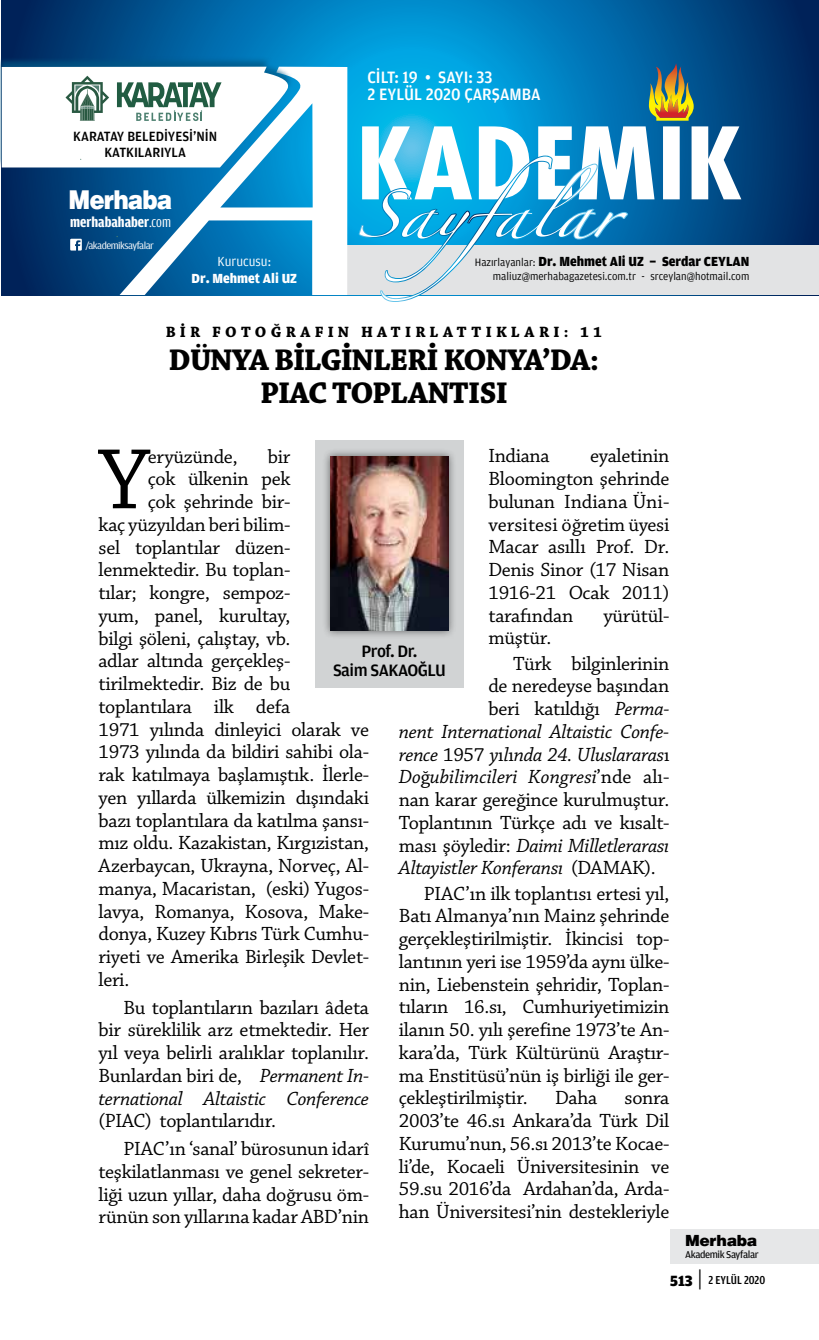
<style>
.page{position:relative;width:819px;height:1340px;background:#fff}
.page>*{position:absolute;margin:0;border:0;box-sizing:border-box;transform-origin:0 0}
.t1{font:90.12px "Chaparral Pro";color:#000}
.t2{font:42.7px "Zapfino";color:#fff;scale:1.2 1}
.t3{font:700 31.5px/33.2px "Chaparral Pro";letter-spacing:-.035em;color:#000;text-align:center}
.t4{font:900 26.6px "Helvetica";letter-spacing:-.04em;color:#fff;scale:.87 1}
.t5{font:20.12px/22.8px "Chaparral Pro";letter-spacing:-.015em;color:#000;text-align:justify}
.t6{font:italic 20.12px "Chaparral Pro";letter-spacing:-.015em;color:#000}
.t7{font:italic 20.12px "Chaparral Pro";letter-spacing:.005em;color:#000}
.t8{font:500 17.5px/17.5px "Toprak";color:#fff;scale:.93 1}
.t9{font:500 17.5px/19.2px "Toprak";letter-spacing:-.03em;color:#000;text-align:center}
.t10{font:700 15.75px "Chaparral Pro";letter-spacing:.27em;color:#000}
.t11{font:900 15.75px "Helvetica";letter-spacing:-.03em;color:#000}
.t12{font:700 15.05px "Toprak Comp";color:#fff;scale:1.2 1}
.t13{font:500 14.17px/16.3px "Toprak";color:#000;text-align:center;scale:.95 1}
.t14{font:700 14px "Toprak";color:#000;scale:.95 1}
.t15{font:700 14px "Toprak";color:#fff;scale:.95 1}
.t16{font:14px "Toprak";color:#fff;scale:.95 1}
.t17{font:500 12.25px "Toprak Cond";color:#000}
.t18{font:11.38px "Toprak";color:#000;scale:.95 1}
.t19{font:10.5px "Toprak Cond";letter-spacing:-.04em;color:#fff;scale:1.21 1}
.t20{font:10.5px "Toprak";letter-spacing:-.04em;color:#000}
.s1{font-weight:400}
.s2{font-weight:400;font-size:11.38px}
.s3{font-style:italic}
.s4{font-style:normal}
.s5{font-family:"Toprak";font-weight:700;font-size:15.75px}
.s6{font-family:"Toprak";font-weight:300;font-size:24.5px}
</style>
<div class="page">
<div style="left:670px;top:1229px;width:149px;height:35px;background:#e6e7e8"></div>
<div style="left:315px;top:440px;width:148px;height:248px;background:#d1d3d4"></div>
<div style="left:321px;top:447px;width:136px;height:191px;background:#000;opacity:.5"></div>
<img style="left:330px;top:456px;width:118px;height:174px">
<svg style="left:2px;top:0;width:817px;height:295px;background:#00538f"></svg>
<div style="left:316px;top:245px;width:503px;height:50px;background:#e2e3e4"></div>
<svg style="left:119px;top:66px;width:239px;height:230px"></svg>
<svg style="left:358px;top:63px;width:383px;height:239px"></svg>
<svg style="left:70px;top:239px;width:12px;height:11px"></svg>
<div style="left:0;top:56px;width:293px;height:112px;background:#005785;opacity:.75"></div>
<svg style="left:0;top:65px;width:297px;height:104px"></svg>
<p class="t13" style="left:73px;top:128px;width:153px">KARATAY BELEDİYESİ’NİN<br>KATKILARIYLA</p>
<h3 class="t4" style="left:68px;top:183px;width:121px">Merhaba</h3>
<p class="t12" style="left:70px;top:213px;width:86px">merhabahaber<span class="s1">.com</span></p>
<p class="t19" style="left:85px;top:239px;width:58px">/akademiksayfalar</p>
<p class="t16" style="left:217px;top:253px;width:58px">Kurucusu:</p>
<p class="t15" style="left:191px;top:271px;width:112px">Dr. Mehmet Ali UZ</p>
<p class="t8" style="left:367px;top:68px;width:187px">CİLT: 19 • SAYI: 33<br>2 EYLÜL 2020 ÇARŞAMBA</p>
<h2 class="t2" style="left:356px;top:196px;width:234px">Sayfalar</h2>
<p class="t14" style="left:475px;top:254px;width:290px"><span class="s2">Hazırlayanlar:</span> Dr. Mehmet Ali UZ - Serdar CEYLAN</p>
<p class="t18" style="left:493px;top:270px;width:271px">maliuz@merhabagazetesi.com.tr - srceylan@hotmail.com</p>
<p class="t10" style="left:166px;top:322px;width:438px">BİR FOTOĞRAFIN HATIRLATTIKLARI: 11</p>
<h3 class="t3" style="left:169px;top:344px;width:432px">DÜNYA BİLGİNLERİ KONYA’DA:<br>PIAC TOPLANTISI</h3>
<p class="t5" style="left:488px;top:445px;width:182px;text-indent:102px">eyaletinin Bloomington şehrinde bulunan Indiana Üni&shy;versitesi öğretim üyesi Macar asıllı Prof. Dr.<br>Denis Sinor (17 Nisan 1916-21 Ocak 2011) tarafından</p>
<p class="t5" style="left:488px;top:445px;width:63px">Indiana</p>
<h1 class="t1" style="left:98px;top:430px;width:52px">Y</h1>
<p class="t5" style="left:148px;top:446px;width:91px">eryüzünde,</p>
<p class="t5" style="left:268px;top:446px;width:24px">bir</p>
<p class="t5" style="left:148px;top:468px;width:144px">çok ülkenin pek</p>
<p class="t5" style="left:148px;top:491px;width:144px">çok şehrinde bir-</p>
<p class="t5" style="left:98px;top:514px;width:193px">kaç yüzyıldan beri bilim-</p>
<p class="t5" style="left:98px;top:537px;width:193px">sel toplantılar düzen-</p>
<p class="t5" style="left:98px;top:559px;width:193px">lenmektedir. Bu toplan-</p>
<p class="t5" style="left:98px;top:582px;width:193px">tılar; kongre, sempoz-</p>
<p class="t5" style="left:98px;top:605px;width:193px">yum, panel, kurultay,</p>
<p class="t5" style="left:98px;top:627px;width:193px">bilgi şöleni, çalıştay, vb.</p>
<p class="t5" style="left:98px;top:650px;width:193px">adlar altında gerçekleş-</p>
<p class="t5" style="left:98px;top:673px;width:193px">tirilmektedir. Biz de bu</p>
<p class="t5" style="left:98px;top:696px;width:193px">toplantılara ilk defa</p>
<p class="t5" style="left:98px;top:718px;width:272px">1971 yılında dinleyici olarak ve</p>
<p class="t5" style="left:98px;top:741px;width:272px">1973 yılında da bildiri sahibi ola-</p>
<p class="t5" style="left:98px;top:764px;width:272px">rak katılmaya başlamıştık. İlerle-</p>
<p class="t5" style="left:98px;top:787px;width:272px">yen yıllarda ülkemizin dışındaki</p>
<p class="t5" style="left:98px;top:809px;width:272px">bazı toplantılara da katılma şansı-</p>
<p class="t5" style="left:98px;top:832px;width:272px">mız oldu. Kazakistan, Kırgızistan,</p>
<p class="t5" style="left:98px;top:855px;width:272px">Azerbaycan, Ukrayna, Norveç, Al-</p>
<p class="t5" style="left:98px;top:878px;width:272px">manya, Macaristan, (eski) Yugos-</p>
<p class="t5" style="left:98px;top:900px;width:272px">lavya, Romanya, Kosova, Make-</p>
<p class="t5" style="left:98px;top:923px;width:272px">donya, Kuzey Kıbrıs Türk Cumhu-</p>
<p class="t5" style="left:98px;top:946px;width:272px">riyeti ve Amerika Birleşik Devlet-</p>
<p class="t5" style="left:98px;top:969px;width:32px">leri.</p>
<p class="t5" style="left:98px;top:996px;width:272px;text-indent:25px">Bu toplantıların bazıları âdeta bir süreklilik arz etmektedir. Her yıl veya belirli aralıklar toplanılır.<br>Bunlardan biri de, <span class="s3">Permanent In&shy;ternational Altaistic Conference</span></p>
<p class="t5" style="left:123px;top:1108px;width:247px;line-height:27.7px;text-indent:-25px">(PIAC) toplantılarıdır.<br>PIAC’ın ‘sanal’ bürosunun idarî</p>
<p class="t5" style="left:98px;top:1160px;width:272px">teşkilatlanması ve genel sekreter&shy;liği uzun yıllar, daha doğrusu öm&shy;rünün son yıllarına kadar ABD’nin</p>
<p class="t5" style="left:603px;top:604px;width:67px">yürütül-</p>
<p class="t5" style="left:513px;top:626px;width:158px;line-height:25.2px;text-indent:-25px">müştür.<br>Türk bilginlerinin</p>
<p class="t5" style="left:488px;top:675px;width:182px">de neredeyse başından</p>
<p class="t5" style="left:488px;top:698px;width:182px">beri katıldığı <span class="s3">Perma-</span></p>
<p class="t6" style="left:399px;top:720px;width:272px">nent International Altaistic Confe-</p>
<p class="t6" style="left:399px;top:743px;width:272px">rence <span class="s4">1957</span> y<span class="s4">ı</span>l<span class="s4">ı</span>nda 24. Uluslararas<span class="s4">ı</span></p>
<p class="t7" style="left:399px;top:766px;width:272px">Do<span class="s4">ğ</span>ubilimcileri Kongresi<span class="s4">’nde alı-</span></p>
<p class="t5" style="left:399px;top:789px;width:272px">nan karar gereğince kurulmuştur.</p>
<p class="t5" style="left:399px;top:812px;width:272px">Toplantının Türkçe adı ve kısalt-</p>
<p class="t6" style="left:399px;top:834px;width:272px"><span class="s4">ması şöyledir:</span> Daimi Milletlerarası</p>
<p class="t6" style="left:399px;top:857px;width:258px">Altayistler Konferansı <span class="s4">(DAMAK).</span></p>
<p class="t5" style="left:399px;top:882px;width:272px;text-indent:25px">PIAC’ın ilk toplantısı ertesi yıl, Batı Almanya’nın Mainz şehrinde gerçekleştirilmiştir. İkincisi top&shy;lantının yeri ise 1959’da aynı ülke&shy;nin, Liebenstein şehridir, Toplan&shy;tıların 16.sı, Cumhuriyetimizin ilanın 50. yılı şerefine 1973’te An&shy;kara’da, Türk Kültürünü Araştır&shy;ma Enstitüsü’nün iş birliği ile ger&shy;çekleştirilmiştir.</p>
<p class="t9" style="left:333px;top:641px;width:114px">Prof. Dr.<br>Saim SAKAOĞLU</p>
<p class="t5" style="left:555px;top:1087px;width:44px">Daha</p>
<p class="t5" style="left:399px;top:1087px;width:272px;text-indent:226px">sonra 2003’te 46.sı Ankara’da Türk Dil Kurumu’nun, 56.sı 2013’te Kocae&shy;li’de, Kocaeli Üniversitesinin ve 59.su 2016’da Ardahan’da, Arda&shy;han Üniversitesi’nin destekleriyle</p>
<p class="t11" style="left:685px;top:1230px;width:73px">Merhaba</p>
<p class="t20" style="left:685px;top:1248px;width:75px">Akademik Sayfalar</p>
<p class="t17" style="left:670px;top:1273px;width:97px"><span class="s5">513</span> <span class="s6">|</span> 2 EYLÜL 2020</p>
</div>
